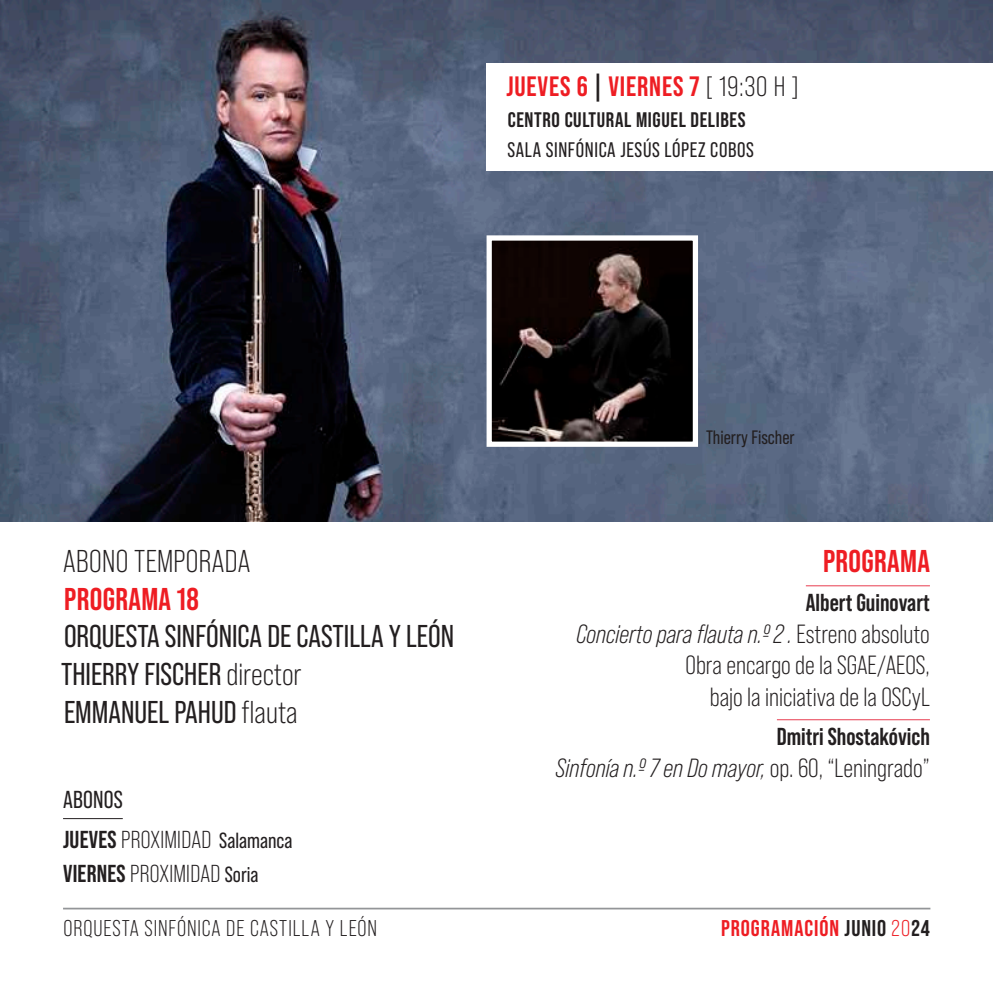
<style>
.page{position:relative;width:993px;height:993px;background:#fff}
.page>*{position:absolute;margin:0;border:0;box-sizing:border-box;transform-origin:0 0}
.t1{font:31.5px/37.8px "Bebas Neue Pro";color:#231f20}
.t2{font:700 31.5px "Bebas Neue Pro";letter-spacing:.01em;color:#ee1d23}
.t3{font:31.5px "Bebas Neue Pro";letter-spacing:.01em;color:#231f20}
.t4{font:700 28px "Bebas Neue Pro";letter-spacing:.03em;color:#ee1d23}
.t5{font:26.25px/31.5px "Bebas Neue Pro";color:#231f20;text-align:right}
.t6{font:italic 26.25px "Bebas Neue Pro";color:#231f20}
.t7{font:24.5px/39.4px "Bebas Neue Pro";letter-spacing:.01em;color:#231f20}
.t8{font:700 24.5px "Bebas Neue Pro";color:#231f20}
.t9{font:22.75px "Bebas Neue Pro";letter-spacing:.04em;color:#231f20}
.t10{font:700 22.75px "Bebas Neue Pro";letter-spacing:.04em;color:#ee1d23}
.t11{font:21px "Bebas Neue Pro";letter-spacing:.03em;color:#231f20}
.t12{font:700 21px "Bebas Neue Pro";letter-spacing:.03em;color:#231f20}
.t13{font:19.43px "Bebas Neue Pro";color:#231f20}
.s1{color:#231f20}
.s2{font-weight:400;color:#231f20}
.s3{font-style:inherit}
.s4{font-weight:700}
.s5{font-size:21.88px}
.s6{font-style:italic}
.s7{font-style:normal}
.s8{font-weight:400}
</style>
<div class="page">
<hr style="left:63px;top:907px;width:867px;height:2px;background:#939598">
<img style="left:0;top:0;width:992px;height:521px">
<div style="left:486px;top:63px;width:506px;height:107px;background:#fff"></div>
<hr style="left:805px;top:585px;width:124px;height:1px;background:#e83d50">
<hr style="left:776px;top:719px;width:153px;height:1px;background:#e83d50">
<hr style="left:63px;top:817px;width:60px;height:1px;background:#231f20">
<img style="left:492px;top:241px;width:199px;height:199px">
<div style="left:486px;top:235px;width:211px;height:211px;border:5px solid #fff"></div>
<p class="t4" style="left:506px;top:71px;width:294px">JUEVES 6 <span class="s1">|</span> VIERNES 7 <span class="s2">[ 19:30 H ]</span></p>
<p class="t12" style="left:507px;top:107px;width:239px">CENTRO CULTURAL MIGUEL DELIBES</p>
<p class="t11" style="left:507px;top:138px;width:248px">SALA SINFÓNICA JESÚS LÓPEZ COBOS</p>
<p class="t3" style="left:63px;top:543px;width:188px">ABONO TEMPORADA</p>
<p class="t2" style="left:64px;top:580px;width:136px">PROGRAMA 18</p>
<p class="t1" style="left:61px;top:617px;width:394px">ORQUESTA SINFÓNICA DE CASTILLA Y LEÓN<br>THIERRY FISCHER <span class="s3">director<br></span>EMMANUEL PAHUD <span class="s3">flauta</span></p>
<p class="t7" style="left:63px;top:779px;width:231px"><span class="s3">ABONOS<br></span><span class="s4">JUEVES</span> PROXIMIDAD <span class="s5">Salamanca</span></p>
<p class="t7" style="left:63px;top:853px;width:197px"><span class="s4">VIERNES</span> PROXIMIDAD <span class="s5">Soria</span></p>
<p class="t13" style="left:705px;top:426px;width:90px">Thierry Fischer</p>
<p class="t2" style="left:822px;top:542px;width:108px">PROGRAMA</p>
<p class="t8" style="left:805px;top:588px;width:125px">Albert Guinovart</p>
<p class="t5" style="left:576px;top:617px;width:355px"><span class="s6">Concierto para flauta n.º 2 .</span> Estreno absoluto<br>Obra encargo de la SGAE/AEOS,<br>bajo la iniciativa de la OSCyL</p>
<p class="t8" style="left:776px;top:722px;width:154px">Dmitri Shostakóvich</p>
<p class="t6" style="left:555px;top:752px;width:375px">Sinfonía n.º 7 en Do mayor, <span class="s7">op. 60, “Leningrado”</span></p>
<p class="t9" style="left:63px;top:915px;width:315px">ORQUESTA SINFÓNICA DE CASTILLA Y LEÓN</p>
<p class="t10" style="left:720px;top:914px;width:210px">PROGRAMACIÓN <span class="s1">JUNIO</span> <span class="s8">20</span><span class="s1">24</span></p>
</div>
